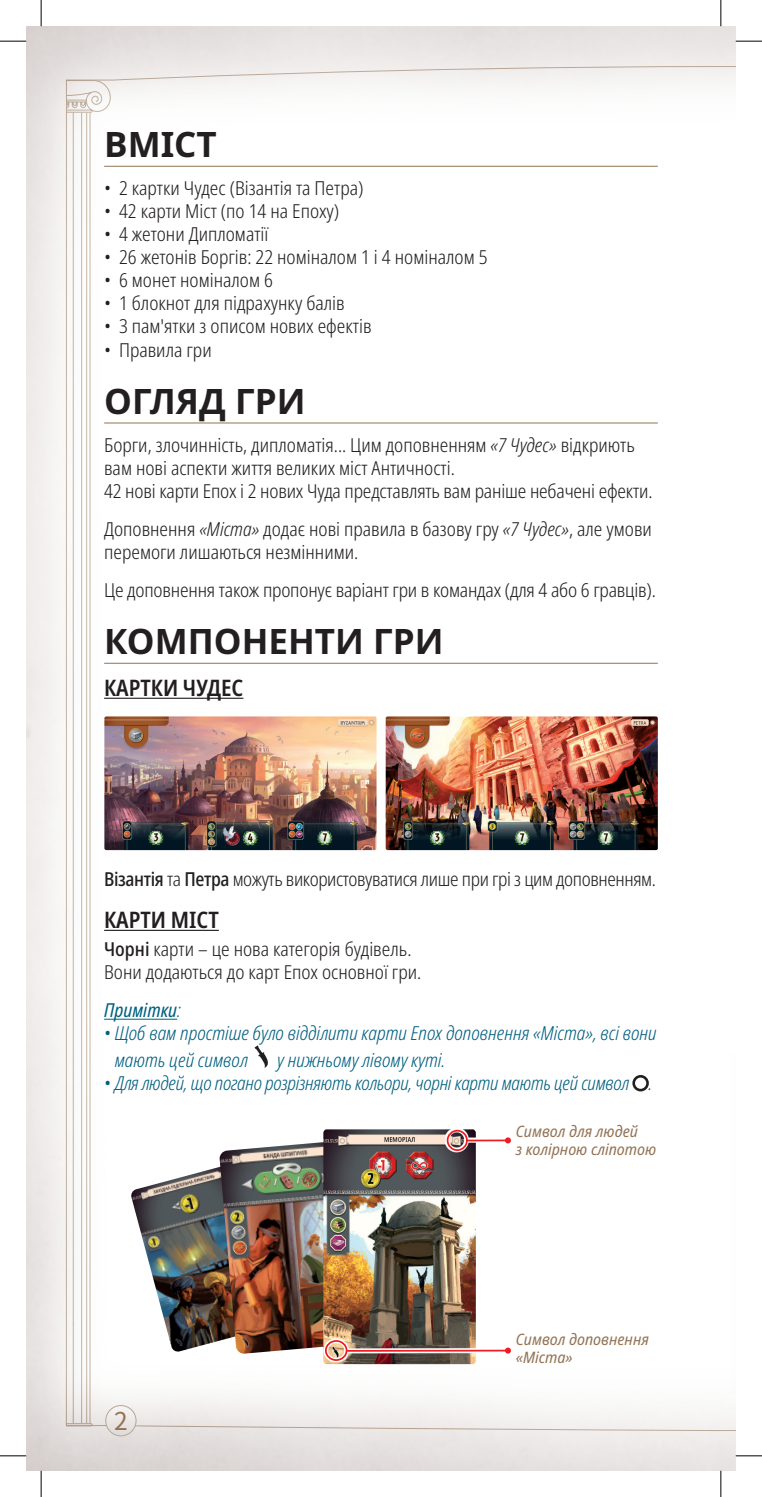
<style>
.page{position:relative;width:762px;height:1497px;background:#fff}
.page>*{position:absolute;margin:0;border:0;box-sizing:border-box;transform-origin:0 0}
.t1{font:700 35px "Noto Sans";color:#231f20}
.PAGE{font:24.5px "Noto Sans CJ Kjp";color:#937354}
.t2{font:600 condensed 22.75px "Noto Sans";color:#231f20}
.PARAGRAPH{font:300 condensed 19.25px/23.1px "Noto Sans";color:#231f20}
.PARAGRAPH___RETRAIT{font:300 condensed 19.25px/23.1px "Noto Sans";letter-spacing:-.01em;color:#231f20}
.NOTES{font:italic 300 condensed 19.25px/26.2px "Noto Sans";color:#006080}
.NOTES-2{font:italic condensed 19.25px "Noto Sans";color:#006080}
.LEGENDES_GAUCHE{font:italic semi-condensed 15.75px/17.5px "Noto Sans";color:#937354}
.s1{font-style:italic}
.s2{font-weight:500}
.s3{font-weight:300}
</style>
<div class="page">
<img style="left:26px;top:26px;width:710px;height:1444px">
<img style="left:106px;top:1405px;width:30px;height:30px">
<div style="left:105px;top:1404px;width:31px;height:31px;border:1px solid #baa694;border-radius:50%"></div>
<img style="left:721px;top:1054px;width:15px;height:338px">
<hr style="left:104px;top:166px;width:554px;height:1px;background:#937354">
<hr style="left:104px;top:422px;width:554px;height:1px;background:#937354">
<hr style="left:104px;top:662px;width:554px;height:1px;background:#937354">
<hr style="left:104px;top:697px;width:139px;height:1px;background:#231f20">
<hr style="left:104px;top:929px;width:115px;height:1px;background:#231f20">
<hr style="left:104px;top:1018px;width:73px;height:1px;background:#006080">
<svg style="left:252px;top:1044px;width:21px;height:24px"></svg>
<div style="left:632px;top:1074px;width:17px;height:17px;border:3px solid #231f20;border-radius:50%"></div>
<img style="left:131px;top:1164px;width:89px;height:187px">
<img style="left:220px;top:1140px;width:103px;height:213px">
<img style="left:323px;top:1129px;width:153px;height:234px">
<svg style="left:445px;top:1128px;width:68px;height:24px"></svg>
<hr style="left:467px;top:1139px;width:41px;height:2px;background:#ee1d23">
<svg style="left:505px;top:1136px;width:6px;height:7px"></svg>
<div style="left:447px;top:1129px;width:21px;height:21px;border:2px solid #ee1d23;border-radius:50%"></div>
<svg style="left:323px;top:1338px;width:190px;height:24px"></svg>
<hr style="left:347px;top:1349px;width:161px;height:2px;background:#ee1d23">
<svg style="left:505px;top:1347px;width:6px;height:6px"></svg>
<div style="left:325px;top:1339px;width:22px;height:21px;border:2px solid #ee1d23;border-radius:50%"></div>
<img style="left:386px;top:716px;width:272px;height:134px">
<img style="left:104px;top:716px;width:272px;height:134px">
<svg style="left:0;top:41px;width:26px;height:1px"></svg>
<svg style="left:736px;top:41px;width:26px;height:1px"></svg>
<svg style="left:0;top:1455px;width:26px;height:1px"></svg>
<svg style="left:736px;top:1455px;width:26px;height:1px"></svg>
<svg style="left:41px;top:0;width:1px;height:26px"></svg>
<svg style="left:41px;top:1470px;width:1px;height:26px"></svg>
<svg style="left:720px;top:0;width:1px;height:26px"></svg>
<svg style="left:720px;top:1470px;width:1px;height:26px"></svg>
<h1 class="t1" style="left:104px;top:119px;width:114px">ВМІСТ</h1>
<p class="PARAGRAPH" style="left:104px;top:177px;width:261px">• 2 картки Чудес (Візантія та Петра)</p>
<p class="PARAGRAPH" style="left:104px;top:200px;width:237px">• 42 карти Міст (по 14 на Епоху)</p>
<p class="PARAGRAPH" style="left:104px;top:223px;width:166px">• 4 жетони Дипломатії</p>
<p class="PARAGRAPH" style="left:104px;top:246px;width:385px">• 26 жетонів Боргів: 22 номіналом 1 і 4 номіналом 5</p>
<p class="PARAGRAPH" style="left:104px;top:269px;width:170px">• 6 монет номіналом 6</p>
<p class="PARAGRAPH" style="left:104px;top:292px;width:242px">• 1 блокнот для підрахунку балів</p>
<p class="PARAGRAPH" style="left:104px;top:315px;width:269px">• 3 пам'ятки з описом нових ефектів</p>
<p class="PARAGRAPH" style="left:104px;top:338px;width:109px">• Правила гри</p>
<h1 class="t1" style="left:104px;top:376px;width:203px">ОГЛЯД ГРИ</h1>
<p class="PARAGRAPH" style="left:104px;top:433px;width:532px">Борги, злочинність, дипломатія... Цим доповненням <span class="s1">«7 Чудес»</span> відкриють вам нові аспекти життя великих міст Античності.</p>
<p class="PARAGRAPH___RETRAIT" style="left:104px;top:479px;width:550px">42 нові карти Епох і 2 нових Чуда представлять вам раніше небачені ефекти.</p>
<p class="PARAGRAPH___RETRAIT" style="left:104px;top:517px;width:549px">Доповнення <span class="s1">«Міста»</span> додає нові правила в базову гру <span class="s1">«7 Чудес»</span>, але умови перемоги лишаються незмінними.</p>
<p class="PARAGRAPH" style="left:104px;top:578px;width:553px">Це доповнення також пропонує варіант гри в командах (для 4 або 6 гравців).</p>
<h1 class="t1" style="left:104px;top:616px;width:341px">КОМПОНЕНТИ ГРИ</h1>
<h4 class="t2" style="left:104px;top:671px;width:141px">КАРТКИ ЧУДЕС</h4>
<p class="PARAGRAPH___RETRAIT" style="left:104px;top:867px;width:553px"><span class="s2">Візантія</span> та <span class="s2">Петра</span> можуть використовуватися лише при грі з цим доповненням.</p>
<h4 class="t2" style="left:104px;top:903px;width:116px">КАРТИ МІСТ</h4>
<p class="PARAGRAPH" style="left:104px;top:938px;width:309px"><span class="s2">Чорні</span> карти – це нова категорія будівель.</p>
<p class="PARAGRAPH___RETRAIT" style="left:104px;top:961px;width:319px">Вони додаються до карт Епох основної гри.</p>
<p class="NOTES-2" style="left:104px;top:996px;width:78px">Примітки<span class="s3">:</span></p>
<p class="NOTES" style="left:115px;top:1020px;width:543px;text-indent:-11px">• Щоб вам простіше було відділити карти Епох доповнення «Міста», всі вони мають цей символ</p>
<p class="NOTES" style="left:277px;top:1046px;width:169px">у нижньому лівому куті.</p>
<p class="NOTES" style="left:104px;top:1069px;width:550px">• Для людей, що погано розрізняють кольори, чорні карти мають цей символ .</p>
<p class="LEGENDES_GAUCHE" style="left:516px;top:1123px;width:142px">Символ для людей<br>з колірною сліпотою</p>
<p class="PAGE" style="left:114px;top:1406px;width:15px">2</p>
<p class="LEGENDES_GAUCHE" style="left:516px;top:1331px;width:135px">Символ доповнення «Міста»</p>
</div>
